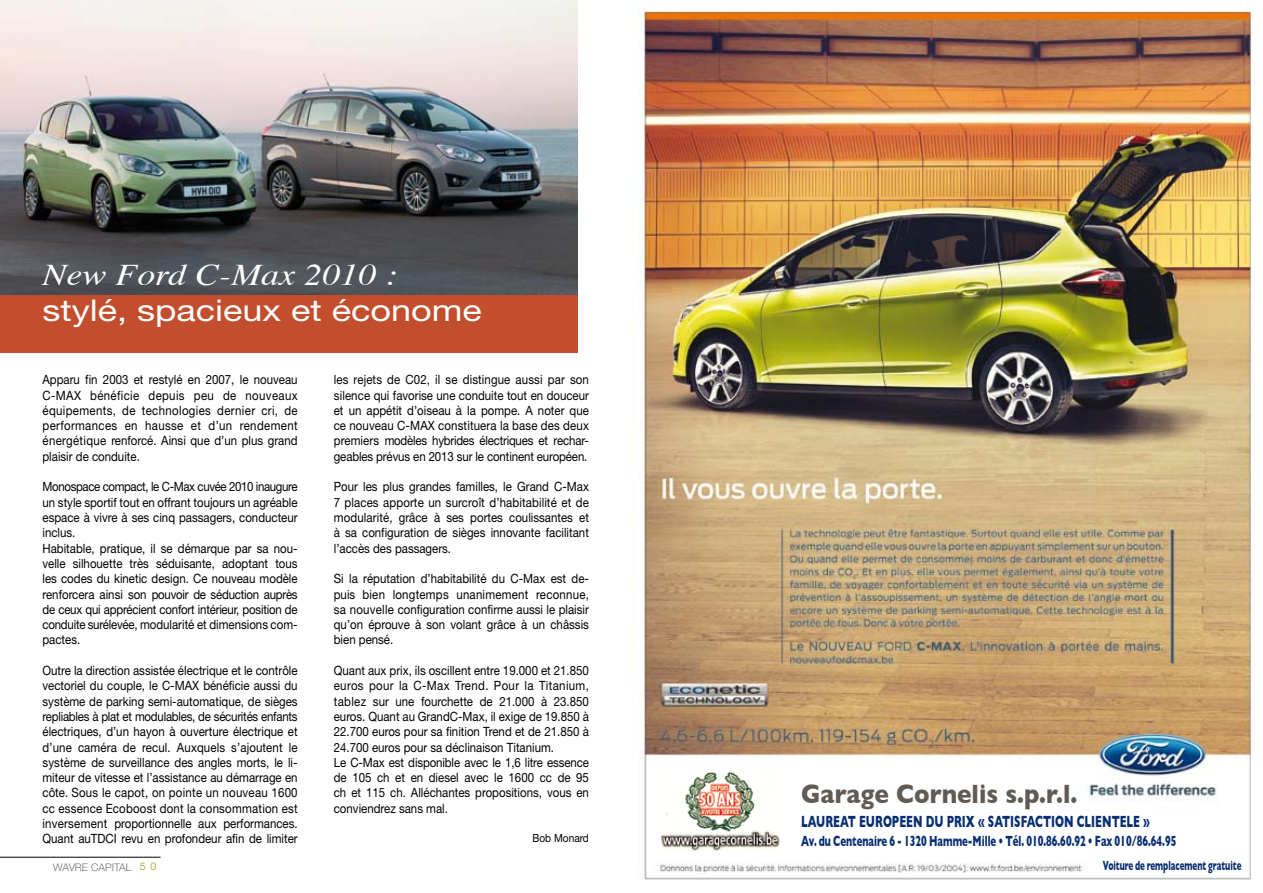
<style>
.page{position:relative;width:1263px;height:893px;background:#fff}
.page>*{position:absolute;margin:0;border:0;box-sizing:border-box;transform-origin:0 0}
.t1{font:30px "Helvetica Neue";color:#fff;scale:1.2 1}
.t2{font:italic 30px "Times";color:#fff;scale:1.2 1}
.t3{font:700 27px "Gill Sans";color:#625b55;scale:.9 1}
.t4{font:700 16.5px "Gill Sans";color:#092e71;scale:.64 1}
.t5{font:700 15px "Gill Sans";color:#092e71;scale:.64 1}
.t6{font:700 13.5px "Gill Sans";color:#092e71;scale:.6 1}
.t7{font:12.75px/15.3px "Helvetica Neue";color:#000;text-align:justify;scale:.9 1}
.t8{font:11.25px "Helvetica Neue";color:#000;scale:.9 1}
.t9{font:300 10.5px "Helvetica Neue";color:#707173}
.t10{font:300 10.5px "Helvetica Neue";color:#9e9100}
</style>
<div class="page">
<img style="left:638px;top:8px;width:615px;height:872px">
<div style="left:0;top:0;width:578px;height:352px;background:#c34e2e"></div>
<img style="left:0;top:0;width:578px;height:295px">
<img style="left:657px;top:763px;width:125px;height:90px">
<hr style="left:0;top:857px;width:161px;height:1px;background:#000">
<h1 class="t2" style="left:43px;top:248px;width:297px">New Ford C-Max 2010 :</h1>
<h1 class="t1" style="left:43px;top:293px;width:368px">stylé, spacieux et économe</h1>
<p class="t7" style="left:43px;top:372px;width:285px">Apparu fin 2003 et restylé en 2007, le nouveau C-MAX bénéficie depuis peu de nouveaux équipements, de technologies dernier cri, de performances en hausse et d’un rendement énergétique renforcé. Ainsi que d’un plus grand plaisir de conduite.</p>
<p class="t7" style="left:43px;top:479px;width:285px;text-align:left">Monospace compact, le C-Max cuvée 2010 inaugure un style sportif tout en offrant toujours un agréable espace à vivre à ses cinq passagers, conducteur inclus.<br>Habitable, pratique, il se démarque par sa nou&shy;velle silhouette très séduisante, adoptant tous les codes du kinetic design. Ce nouveau modèle renforcera ainsi son pouvoir de séduction auprès de ceux qui apprécient confort intérieur, position de conduite surélevée, modularité et dimensions com&shy;pactes.</p>
<p class="t7" style="left:43px;top:663px;width:285px">Outre la direction assistée électrique et le contrôle vectoriel du couple, le C-MAX bénéficie aussi du système de parking semi-automatique, de sièges repliables à plat et modulables, de sécurités enfants électriques, d’un hayon à ouverture électrique et d’une caméra de recul. Auxquels s’ajoutent le système de surveillance des angles morts, le li&shy;miteur de vitesse et l’assistance au démarrage en côte. Sous le capot, on pointe un nouveau 1600 cc essence Ecoboost dont la consommation est inversement proportionnelle aux performances.<br>Quant auTDCI revu en profondeur afin de limiter</p>
<p class="t7" style="left:334px;top:372px;width:285px">les rejets de C02, il se distingue aussi par son silence qui favorise une conduite tout en douceur et un appétit d’oiseau à la pompe. A noter que ce nouveau C-MAX constituera la base des deux premiers modèles hybrides électriques et rechar&shy;geables prévus en 2013 sur le continent européen.</p>
<p class="t7" style="left:334px;top:479px;width:285px">Pour les plus grandes familles, le Grand C-Max 7 places apporte un surcroît d’habitabilité et de modularité, grâce à ses portes coulissantes et à sa configuration de sièges innovante facilitant l’accès des passagers.</p>
<p class="t7" style="left:334px;top:571px;width:285px">Si la réputation d’habitabilité du C-Max est de&shy;puis bien longtemps unanimement reconnue, sa nouvelle configuration confirme aussi le plaisir qu’on éprouve à son volant grâce à un châssis bien pensé.</p>
<p class="t7" style="left:334px;top:663px;width:285px;text-align:left">Quant aux prix, ils oscillent entre 19.000 et 21.850 euros pour la C-Max Trend. Pour la Titanium, tablez sur une fourchette de 21.000 à 23.850 euros. Quant au GrandC-Max, il exige de 19.850 à 22.700 euros pour sa finition Trend et de 21.850 à 24.700 euros pour sa déclinaison Titanium.<br>Le C-Max est disponible avec le 1,6 litre essence de 105 ch et en diesel avec le 1600 cc de 95 ch et 115 ch. Alléchantes propositions, vous en conviendrez sans mal.</p>
<p class="t8" style="left:532px;top:831px;width:64px">Bob Monard</p>
<h2 class="t3" style="left:801px;top:778px;width:308px">Garage Cornelis s.p.r.l.</h2>
<p class="t4" style="left:801px;top:811px;width:546px">LAUREAT EUROPEEN DU PRIX « SATISFACTION CLIENTELE »</p>
<p class="t5" style="left:801px;top:832px;width:588px">Av. du Centenaire 6 - 1320 Hamme-Mille • Tél. 010.86.60.92 • Fax 010/86.64.95</p>
<p class="t9" style="left:53px;top:860px;width:74px">WAVRE CApital</p>
<p class="t10" style="left:140px;top:860px;width:18px">5 0</p>
<p class="t6" style="left:1103px;top:858px;width:233px">Voiture de remplacement gratuite</p>
</div>
